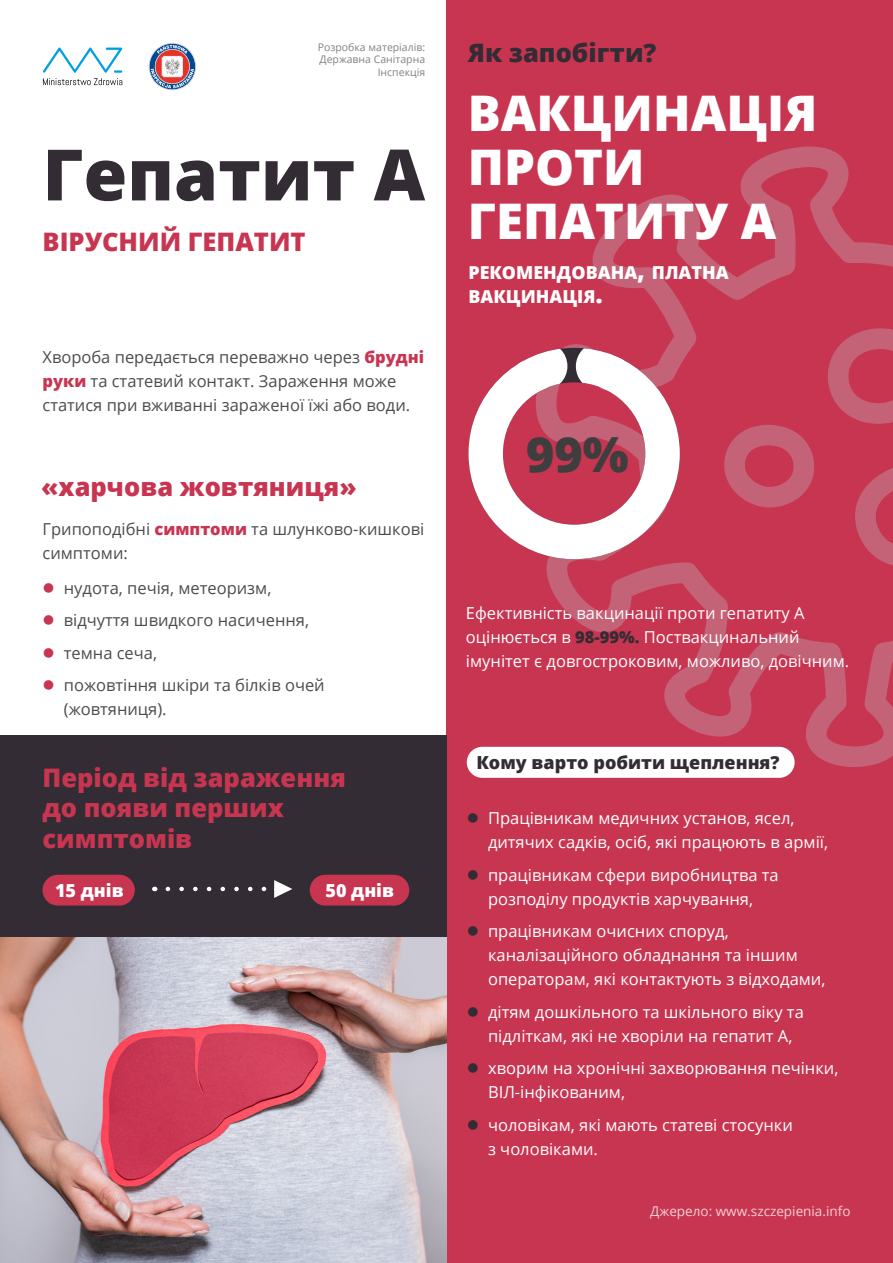
<style>
.page{position:relative;width:893px;height:1263px;background:#fff}
.page>*{position:absolute;margin:0;border:0;box-sizing:border-box;transform-origin:0 0}
.t1{font:800 70.95px "Open Sans";color:#342c34}
.t2{font:800 49.05px/54px "Open Sans";color:#fff}
.t3{font:800 48.45px "Open Sans";color:#3e3e3f}
.t4{font:800 25.5px/30.6px "Open Sans";color:#c83551}
.t5{font:800 25.5px "Open Sans";color:#342c34}
.akapit{font:800 18px "Open Sans";color:#342c34}
.akapit-2{font:800 18px "Open Sans";color:#fff}
.t6{font:800 17.85px/24px "Open Sans";color:#fff}
.t7{font:16.5px/24px "Open Sans";color:#fff}
.t8{font:16.5px/24px "Open Sans";color:#4b4c4d}
.t9{font:13.5px "Open Sans";color:#f2cfd5}
.t10{font:10.5px/12.6px "Open Sans";color:#808285;text-align:right}
.s1{font-weight:800;color:#c83551}
.s2{font-size:25.5px}
.s3{font-weight:800;color:#342c34}
</style>
<div class="page">
<div style="left:446px;top:0;width:447px;height:1263px;background:#c83551"></div>
<svg style="left:536px;top:147px;width:357px;height:620px"></svg>
<svg style="left:848px;top:462px;width:45px;height:105px"></svg>
<svg style="left:723px;top:425px;width:92px;height:82px"></svg>
<svg style="left:826px;top:326px;width:67px;height:98px"></svg>
<svg style="left:149px;top:43px;width:47px;height:47px"></svg>
<svg style="left:43px;top:48px;width:79px;height:37px"></svg>
<div style="left:467px;top:747px;width:328px;height:31px;background:#fff;border-radius:16px"></div>
<img style="left:0;top:936px;width:446px;height:327px">
<div style="left:0;top:735px;width:446px;height:201px;background:#342c34"></div>
<div style="left:43px;top:875px;width:92px;height:30px;background:#c83551;border-radius:15px"></div>
<div style="left:310px;top:875px;width:99px;height:30px;background:#c83551;border-radius:15px"></div>
<svg style="left:168px;top:880px;width:124px;height:18px"></svg>
<svg style="left:468px;top:348px;width:212px;height:211px"></svg>
<p class="t10" style="left:318px;top:40px;width:109px">Розробка матеріалів:</p>
<p class="t10" style="left:319px;top:53px;width:107px">Державна Санітарна<br>Інспекція</p>
<p class="t1" style="left:43px;top:121px;width:384px">Гепатит А</p>
<p class="t4" style="left:43px;top:225px;width:265px">ВІРУСНИЙ ГЕПАТИТ</p>
<p class="t8" style="left:43px;top:345px;width:383px">Хвороба передається переважно через <span class="s1">брудні руки</span> та статевий контакт. Зараження може статися при вживанні зараженої їжі або води.</p>
<p class="t4" style="left:41px;top:470px;width:317px">«харчова жовтяниця»</p>
<p class="t8" style="left:43px;top:516px;width:383px">Грипоподібні <span class="s1">симптоми</span> та шлунково-кишкові</p>
<p class="t8" style="left:43px;top:540px;width:87px">симптоми:</p>
<p class="t8" style="left:64px;top:575px;width:209px">нудота, печія, метеоризм,</p>
<p class="t8" style="left:64px;top:608px;width:247px">відчуття швидкого насичення,</p>
<p class="t8" style="left:64px;top:640px;width:95px">темна сеча,</p>
<p class="t8" style="left:64px;top:673px;width:262px">пожовтіння шкіри та білків очей (жовтяниця).</p>
<p class="t4" style="left:43px;top:761px;width:305px">Період від зараження до появи перших</p>
<p class="t4" style="left:43px;top:822px;width:151px">симптомів</p>
<p class="akapit-2" style="left:55px;top:877px;width:70px">15 днів</p>
<p class="akapit-2" style="left:326px;top:877px;width:70px">50 днів</p>
<p class="t5" style="left:468px;top:33px;width:190px">Як запобігти?</p>
<p class="t2" style="left:468px;top:84px;width:351px">ВАКЦИНАЦІЯ<br>ПРОТИ<br>ГЕПАТИТУ А</p>
<p class="t6" style="left:468px;top:259px;width:262px">рекомендована<span class="s2">,</span> платна вакцинація<span class="s2">.</span></p>
<p class="t3" style="left:526px;top:418px;width:104px">99%</p>
<p class="t7" style="left:466px;top:601px;width:340px">Ефективність вакцинації проти гепатиту А оцінюється в <span class="s3">98-99%.</span> Поствакцинальний</p>
<p class="t7" style="left:466px;top:649px;width:385px">імунітет є довгостроковим, можливо, довічним.</p>
<p class="akapit" style="left:476px;top:749px;width:305px">Кому варто робити щеплення?</p>
<p class="t7" style="left:488px;top:806px;width:341px">Працівникам медичних установ, ясел, дитячих садків, осіб, які працюють в армії,</p>
<p class="t7" style="left:488px;top:862px;width:292px">працівникам сфери виробництва та розподілу продуктів харчування,</p>
<p class="t7" style="left:488px;top:919px;width:339px">працівникам очисних споруд, каналізаційного обладнання та іншим операторам, які контактують з відходами,</p>
<p class="t7" style="left:488px;top:999px;width:317px">дітям дошкільного та шкільного віку та підліткам, які не хворіли на гепатит А,</p>
<p class="t7" style="left:488px;top:1056px;width:352px">хворим на хронічні захворювання печінки,<br>ВІЛ-інфікованим,</p>
<p class="t7" style="left:488px;top:1112px;width:306px">чоловікам, які мають статеві стосунки з чоловіками.</p>
<p class="t9" style="left:650px;top:1202px;width:202px">Джерело: www.szczepienia.info</p>
</div>
